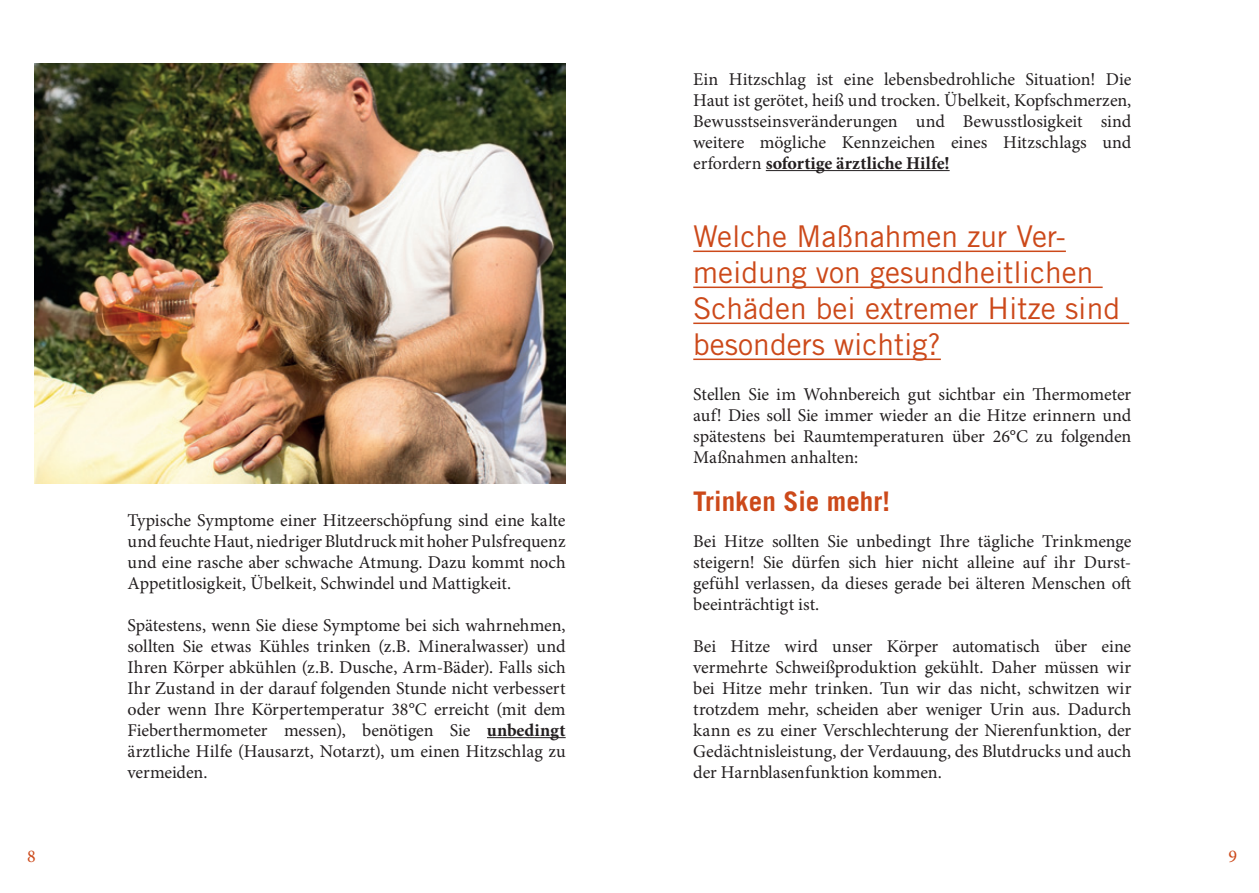
<style>
.page{position:relative;width:1259px;height:893px;background:#fff}
.page>*{position:absolute;margin:0;border:0;box-sizing:border-box;transform-origin:0 0}
.t1{font:30px/36px "Trade Gothic";color:#cc491a}
.t2{font:700 27px "Trade Gothic";color:#cc491a}
.t3{font:18px/21px "Minion Pro";letter-spacing:-.005em;color:#231f20;text-align:justify}
.t4{font:18px "Minion Pro";color:#cc491a}
.s1{font-weight:700}
</style>
<div class="page">
<hr style="left:487px;top:737px;width:79px;height:1px;background:#231f20">
<hr style="left:766px;top:170px;width:183px;height:1px;background:#231f20">
<hr style="left:693px;top:251px;width:373px;height:1px;background:#cc491a">
<hr style="left:693px;top:287px;width:409px;height:1px;background:#cc491a">
<hr style="left:693px;top:323px;width:436px;height:1px;background:#cc491a">
<hr style="left:693px;top:359px;width:248px;height:1px;background:#cc491a">
<img style="left:34px;top:64px;width:532px;height:420px">
<p class="t3" style="left:128px;top:510px;width:439px">Typische Symptome einer Hitzeerschöpfung sind eine kalte und feuchte Haut, niedriger Blutdruck mit hoher Pulsfrequenz und eine rasche aber schwache Atmung. Dazu kommt noch Appetitlosigkeit, Übelkeit, Schwindel und Mattigkeit.</p>
<p class="t3" style="left:128px;top:615px;width:439px">Spätestens, wenn Sie diese Symptome bei sich wahrnehmen, sollten Sie etwas Kühles trinken (z.B. Mineralwasser) und Ihren Körper abkühlen (z.B. Dusche, Arm-Bäder). Falls sich Ihr Zustand in der darauf folgenden Stunde nicht verbessert oder wenn Ihre Körpertemperatur 38°C erreicht (mit dem Fieberthermometer messen), benötigen Sie <span class="s1">unbedingt </span>ärztliche Hilfe (Hausarzt, Notarzt), um einen Hitzschlag zu vermeiden.</p>
<p class="t3" style="left:693px;top:69px;width:439px">Ein Hitzschlag ist eine lebensbedrohliche Situation! Die Haut ist gerötet, heiß und trocken. Übelkeit, Kopfschmerzen, Bewusstseinsveränderungen und Bewusstlosigkeit sind weitere mögliche Kennzeichen eines Hitzschlags und erfordern <span class="s1">sofortige ärztliche Hilfe!</span></p>
<h1 class="t1" style="left:693px;top:218px;width:428px">Welche Maßnahmen zur Ver&shy;meidung von gesundheitlichen<br>Schäden bei extremer H itze sind besonders wichtig?</h1>
<p class="t3" style="left:693px;top:384px;width:439px">Stellen Sie im Wohnbereich gut sichtbar ein Thermometer auf! Dies soll Sie immer wieder an die Hitze erinnern und spätestens bei Raumtemperaturen über 26°C zu folgenden Maßnahmen anhalten:</p>
<h2 class="t2" style="left:693px;top:485px;width:198px">Trinken Sie mehr!</h2>
<p class="t3" style="left:693px;top:531px;width:439px">Bei Hitze sollten Sie unbedingt Ihre tägliche Trinkmenge steigern! Sie dürfen sich hier nicht alleine auf ihr Durst&shy;gefühl verlassen, da dieses gerade bei älteren Menschen oft beeinträchtigt ist.</p>
<p class="t3" style="left:693px;top:636px;width:439px">Bei Hitze wird unser Körper automatisch über eine vermehrte Schweißproduktion gekühlt. Daher müssen wir bei Hitze mehr trinken. Tun wir das nicht, schwitzen wir trotzdem mehr, scheiden aber weniger Urin aus. Dadurch kann es zu einer Verschlechterung der Nierenfunktion, der Gedächtnisleistung, der Verdauung, des Blutdrucks und auch der Harnblasenfunktion kommen.</p>
<p class="t4" style="left:27px;top:844px;width:10px">8</p>
<p class="t4" style="left:1228px;top:844px;width:10px">9</p>
</div>
